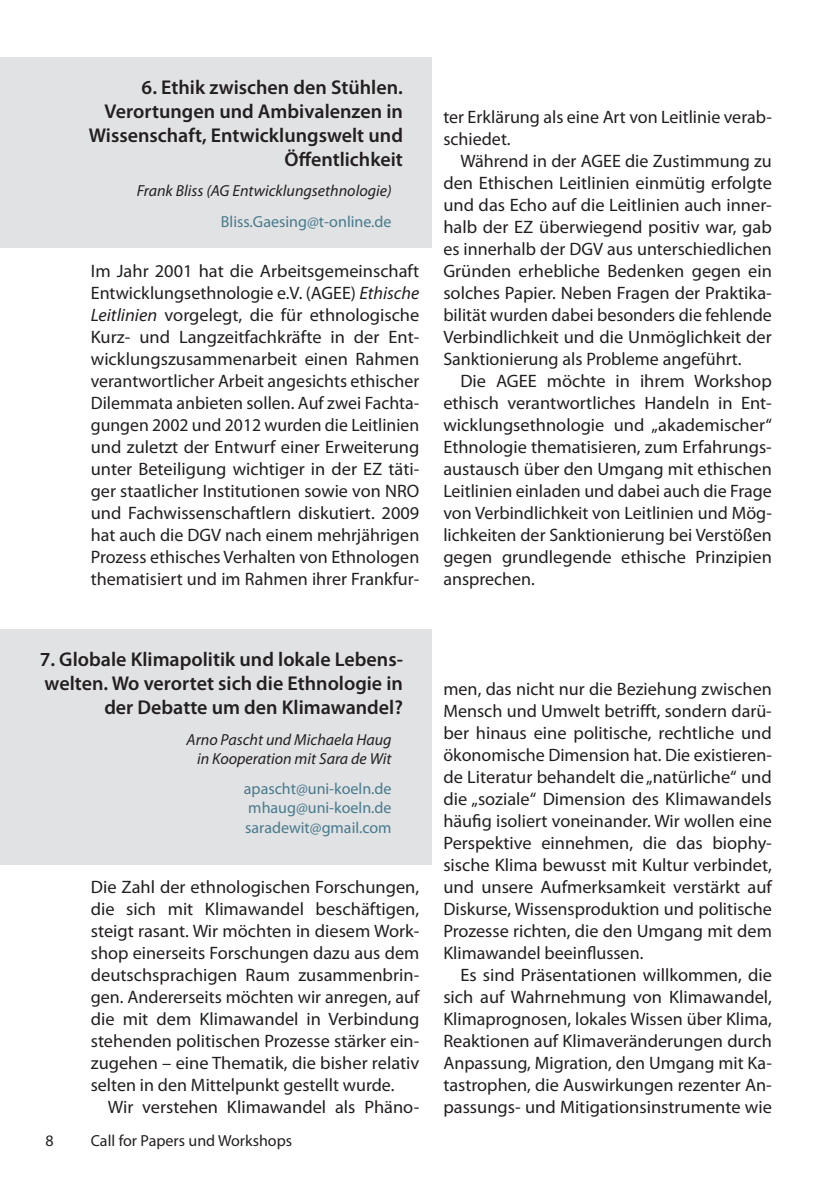
<style>
.page{position:relative;width:840px;height:1191px;background:#fff}
.page>*{position:absolute;margin:0;border:0;box-sizing:border-box;transform-origin:0 0}
.t1{font:600 20px/24px "Myriad Pro";color:#231f20;text-align:right}
.t2{font:18px/22px "Myriad Pro";color:#231f20;text-align:justify}
.t3{font:italic 16px/19.2px "Myriad Pro";color:#231f20;text-align:right}
.t4{font:16px/19.2px "Myriad Pro";color:#477a8b;text-align:justify}
.t5{font:16px "Myriad Pro";color:#231f20}
.s1{font-style:italic}
</style>
<div class="page">
<div style="left:0;top:57px;width:431px;height:191px;background:#e1e2e4"></div>
<div style="left:0;top:629px;width:431px;height:235px;background:#e1e2e4"></div>
<p class="t1" style="left:89px;top:74px;width:315px">6. Ethik zwischen den Stühlen.<br>Verortungen und Ambivalenzen in<br>Wissenschaft, Entwicklungswelt und<br>Öffentlichkeit</p>
<p class="t3" style="left:137px;top:181px;width:256px">Frank Bliss (AG Entwicklungsethnologie)</p>
<p class="t4" style="left:221px;top:212px;width:172px">Bliss.Gaesing@t-online.de</p>
<p class="t2" style="left:91px;top:259px;width:330px">Im Jahr 2001 hat die Arbeitsgemeinschaft Entwicklungsethnologie e.V. (AGEE) <span class="s1">Ethische Leitlinien</span> vorgelegt, die für ethnologische Kurz- und Langzeitfachkräfte in der Ent&shy;wicklungszusammenarbeit einen Rahmen verantwortlicher Arbeit angesichts ethischer Dilemmata anbieten sollen. Auf zwei Fachta&shy;gungen 2002 und 2012 wurden die Leitlinien und zuletzt der Entwurf einer Erweiterung unter Beteiligung wichtiger in der EZ täti&shy;ger staatlicher Institutionen sowie von NRO und Fachwissenschaftlern diskutiert. 2009 hat auch die DGV nach einem mehrjährigen Prozess ethisches Verhalten von Ethnologen thematisiert und im Rahmen ihrer Frankfur-</p>
<p class="t2" style="left:443px;top:105px;width:330px">ter Erklärung als eine Art von Leitlinie verab&shy;schiedet.</p>
<p class="t2" style="left:443px;top:149px;width:330px;text-indent:17px">Während in der AGEE die Zustimmung zu den Ethischen Leitlinien einmütig erfolgte und das Echo auf die Leitlinien auch inner&shy;halb der EZ überwiegend positiv war, gab es innerhalb der DGV aus unterschiedlichen Gründen erhebliche Bedenken gegen ein solches Papier. Neben Fragen der Praktika&shy;bilität wurden dabei besonders die fehlende Verbindlichkeit und die Unmöglichkeit der Sanktionierung als Probleme angeführt.</p>
<p class="t2" style="left:443px;top:369px;width:330px;text-indent:17px">Die AGEE möchte in ihrem Workshop ethisch verantwortliches Handeln in Ent&shy;wicklungsethnologie und „akademischer“ Ethnologie thematisieren, zum Erfahrungs&shy;austausch über den Umgang mit ethischen Leitlinien einladen und dabei auch die Frage von Verbindlichkeit von Leitlinien und Mög&shy;lichkeiten der Sanktionierung bei Verstößen gegen grundlegende ethische Prinzipien ansprechen.</p>
<p class="t1" style="left:40px;top:646px;width:364px">7. Globale Klimapolitik und lokale Lebens&shy;welten. Wo verortet sich die Ethnologie in der Debatte um den Klimawandel?</p>
<p class="t3" style="left:186px;top:729px;width:206px">Arno Pascht und Michaela Haug in Kooperation mit Sara de Wit</p>
<p class="t4" style="left:244px;top:779px;width:149px">apascht@uni-koeln.de mhaug@uni-koeln.de saradewit@gmail.com</p>
<p class="t2" style="left:91px;top:875px;width:330px">Die Zahl der ethnologischen Forschungen, die sich mit Klimawandel beschäftigen, steigt rasant. Wir möchten in diesem Work&shy;shop einerseits Forschungen dazu aus dem deutschsprachigen Raum zusammenbrin&shy;gen. Andererseits möchten wir anregen, auf die mit dem Klimawandel in Verbindung stehenden politischen Prozesse stärker ein&shy;zugehen – eine Thematik, die bisher relativ selten in den Mittelpunkt gestellt wurde.</p>
<p class="t2" style="left:108px;top:1095px;width:313px">Wir verstehen Klimawandel als Phäno-</p>
<p class="t5" style="left:45px;top:1131px;width:10px">8</p>
<p class="t5" style="left:91px;top:1131px;width:203px">Call for Papers und Workshops</p>
<p class="t2" style="left:443px;top:677px;width:330px">men, das nicht nur die Beziehung zwischen Mensch und Umwelt betrifft, sondern darü&shy;ber hinaus eine politische, rechtliche und ökonomische Dimension hat. Die existieren&shy;de Literatur behandelt die „natürliche“ und die „soziale“ Dimension des Klimawandels häufig isoliert voneinander. Wir wollen eine Perspektive einnehmen, die das biophy&shy;sische Klima bewusst mit Kultur verbindet, und unsere Aufmerksamkeit verstärkt auf Diskurse, Wissensproduktion und politische Prozesse richten, die den Umgang mit dem Klimawandel beeinflussen.</p>
<p class="t2" style="left:443px;top:963px;width:330px;text-indent:17px">Es sind Präsentationen willkommen, die sich auf Wahrnehmung von Klimawandel, Klimaprognosen, lokales Wissen über Klima, Reaktionen auf Klimaveränderungen durch Anpassung, Migration, den Umgang mit Ka&shy;tastrophen, die Auswirkungen rezenter An&shy;passungs- und Mitigationsinstrumente wie</p>
</div>
